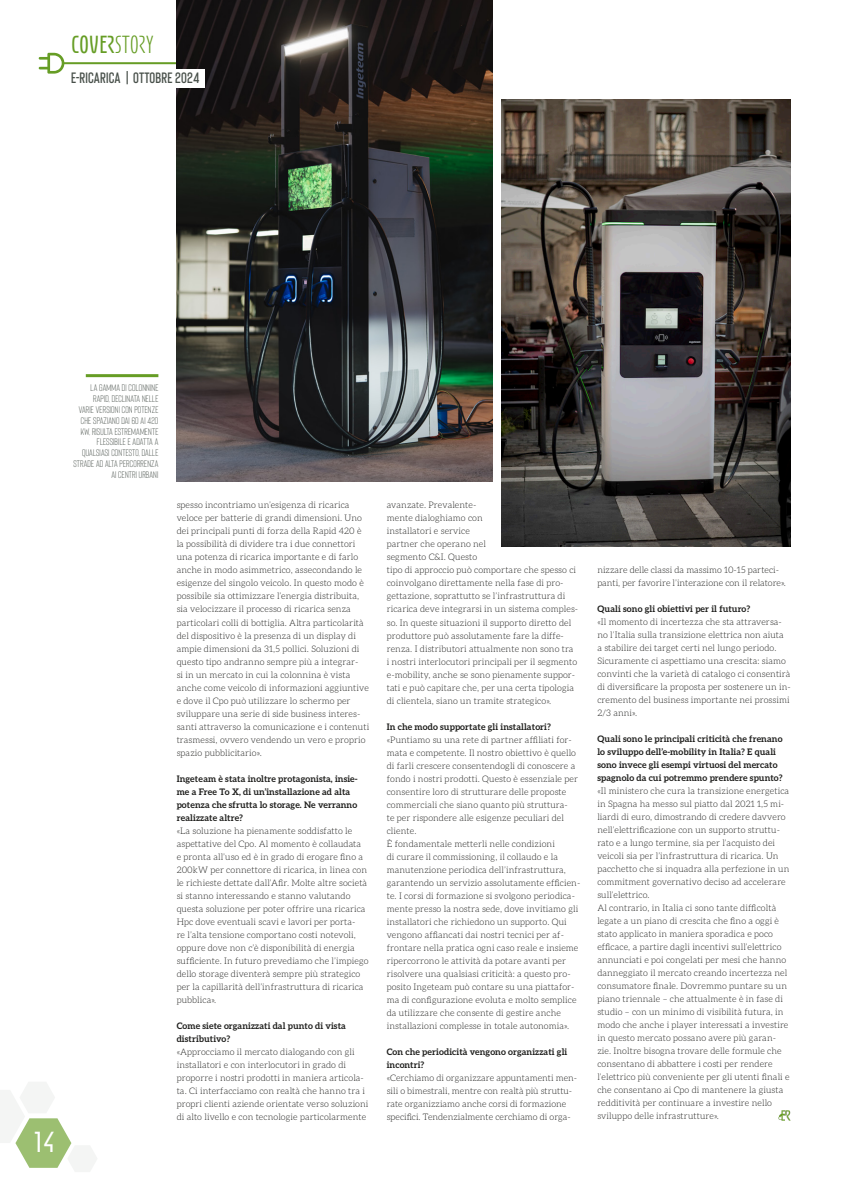
<style>
.page{position:relative;width:842px;height:1191px;background:#fff}
.page>*{position:absolute;margin:0;border:0;box-sizing:border-box;transform-origin:0 0}
.t1{font:28.2px "Eunomia";color:#fff}
.testo{font:24px "Eunomia";color:#669d25}
.testo-2{font:600 15px "Bison";letter-spacing:.01em;color:#48504a}
.testo-3{font:9.5px/10.8px "Bison";letter-spacing:.02em;color:#48504a;text-align:right}
.t2{font:300 9px/13px "Aleo";letter-spacing:.01em;color:#1d1d1b}
.t3{font:700 9px/13px "Aleo";letter-spacing:.01em;color:#1d1d1b}
.s1{font-weight:300}
</style>
<div class="page">
<svg style="left:0;top:1082px;width:97px;height:90px"></svg>
<svg style="left:39px;top:53px;width:25px;height:21px"></svg>
<hr style="left:64px;top:62px;width:181px;height:2px;background:#669d25">
<hr style="left:86px;top:374px;width:72px;height:3px;background:#669d25">
<svg style="left:778px;top:1110px;width:13px;height:10px"></svg>
<img style="left:177px;top:0;width:315px;height:481px">
<img style="left:502px;top:99px;width:289px;height:448px">
<div style="left:120px;top:69px;width:85px;height:19px;background:#fff"></div>
<svg style="left:127px;top:71px;width:1px;height:13px"></svg>
<p class="testo" style="left:71px;top:35px;width:84px">COVER<span class="s1">STORY</span></p>
<p class="testo-2" style="left:71px;top:69px;width:130px">E-RICARICA OTTOBRE 2024</p>
<h1 class="t1" style="left:32px;top:1131px;width:24px">14</h1>
<p class="testo-3" style="left:73px;top:382px;width:86px">LA GAMMA DI COLONNINE<br>RAPID, DECLINATA NELLE<br>VARIE VERSIONI CON POTENZE<br>CHE SPAZIANO DAI 60 AI 420<br>KW, RISULTA ESTREMAMENTE<br>FLESSIBILE E ADATTA A<br>QUALSIASI CONTESTO, DALLE<br>STRADE AD ALTA PERCORRENZA<br>AI CENTRI URBANI</p>
<p class="t2" style="left:177px;top:499px;width:194px">spesso incontriamo un’esigenza di ricarica veloce per batterie di grandi dimensioni. Uno dei principali punti di forza della Rapid 420 è la possibilità di dividere tra i due connettori una potenza di ricarica importante e di farlo anche in modo asimmetrico, assecondando le esigenze del singolo veicolo. In questo modo è possibile sia ottimizzare l’energia distribuita, sia velocizzare il processo di ricarica senza particolari colli di bottiglia. Altra particolarità del dispositivo è la presenza di un display di ampie dimensioni da 31,5 pollici. Soluzioni di questo tipo andranno sempre più a integrar-<br>si in un mercato in cui la colonnina è vista anche come veicolo di informazioni aggiuntive e dove il Cpo può utilizzare lo schermo per sviluppare una serie di side business interes&shy;santi attraverso la comunicazione e i contenuti trasmessi, ovvero vendendo un vero e proprio spazio pubblicitario».</p>
<p class="t3" style="left:177px;top:771px;width:183px">Ingeteam è stata inoltre protagonista, insie&shy;me a Free To X, di un’installazione ad alta potenza che sfrutta lo storage. Ne verranno realizzate altre?</p>
<p class="t2" style="left:177px;top:824px;width:193px">«La soluzione ha pienamente soddisfatto le aspettative del Cpo. Al momento è collaudata<br>e pronta all’uso ed è in grado di erogare fino a 200kW per connettore di ricarica, in linea con le richieste dettate dall’Afir. Molte altre società si stanno interessando e stanno valutando questa soluzione per poter offrire una ricarica Hpc dove eventuali scavi e lavori per porta-<br>re l’alta tensione comportano costi notevoli, oppure dove non c’è disponibilità di energia sufficiente. In futuro prevediamo che l’impiego dello storage diventerà sempre più strategico per la capillarità dell’infrastruttura di ricarica pubblica».</p>
<p class="t3" style="left:177px;top:1018px;width:171px">Come siete organizzati dal punto di vista distributivo?</p>
<p class="t2" style="left:177px;top:1045px;width:193px">«Approcciamo il mercato dialogando con gli installatori e con interlocutori in grado di proporre i nostri prodotti in maniera articola&shy;ta. Ci interfacciamo con realtà che hanno tra i propri clienti aziende orientate verso soluzioni di alto livello e con tecnologie particolarmente</p>
<p class="t2" style="left:387px;top:499px;width:193px">avanzate. Prevalente-<br>mente dialoghiamo con<br>installatori e service<br>partner che operano nel<br>segmento C&amp;I. Questo<br>tipo di approccio può comportare che spesso ci coinvolgano direttamente nella fase di pro&shy;gettazione, soprattutto se l’infrastruttura di ricarica deve integrarsi in un sistema comples&shy;so. In queste situazioni il supporto diretto del produttore può assolutamente fare la diffe&shy;renza. I distributori attualmente non sono tra i nostri interlocutori principali per il segmento e-mobility, anche se sono pienamente suppor&shy;tati e può capitare che, per una certa tipologia di clientela, siano un tramite strategico».</p>
<p class="t3" style="left:387px;top:719px;width:166px">In che modo supportate gli installatori?</p>
<p class="t2" style="left:387px;top:733px;width:193px">«Puntiamo su una rete di partner affiliati for&shy;mata e competente. Il nostro obiettivo è quello di farli crescere consentendogli di conoscere a fondo i nostri prodotti. Questo è essenziale per consentire loro di strutturare delle proposte commerciali che siano quanto più struttura-<br>te per rispondere alle esigenze peculiari del cliente.</p>
<p class="t2" style="left:387px;top:837px;width:195px">È fondamentale metterli nelle condizioni<br>di curare il commissioning, il collaudo e la manutenzione periodica dell’infrastruttura, garantendo un servizio assolutamente efficien&shy;te. I corsi di formazione si svolgono periodica&shy;mente presso la nostra sede, dove invitiamo gli installatori che richiedono un supporto. Qui vengono affiancati dai nostri tecnici per af&shy;frontare nella pratica ogni caso reale e insieme ripercorrono le attività da potare avanti per risolvere una qualsiasi criticità: a questo pro&shy;posito Ingeteam può contare su una piattafor&shy;ma di configurazione evoluta e molto semplice da utilizzare che consente di gestire anche installazioni complesse in totale autonomia».</p>
<p class="t3" style="left:387px;top:1044px;width:182px">Con che periodicità vengono organizzati gli incontri?</p>
<p class="t2" style="left:387px;top:1071px;width:192px">«Cerchiamo di organizzare appuntamenti men&shy;sili o bimestrali, mentre con realtà più struttu&shy;rate organizziamo anche corsi di formazione specifici. Tendenzialmente cerchiamo di orga-</p>
<p class="t2" style="left:597px;top:563px;width:190px">nizzare delle classi da massimo 10-15 parteci&shy;panti, per favorire l’interazione con il relatore».</p>
<p class="t3" style="left:597px;top:602px;width:154px">Quali sono gli obiettivi per il futuro?</p>
<p class="t2" style="left:597px;top:615px;width:195px">«Il momento di incertezza che sta attraversa&shy;no l’Italia sulla transizione elettrica non aiuta<br>a stabilire dei target certi nel lungo periodo.<br>Sicuramente ci aspettiamo una crescita: siamo convinti che la varietà di catalogo ci consentirà di diversificare la proposta per sostenere un in&shy;cremento del business importante nei prossimi 2/3 anni».</p>
<p class="t3" style="left:597px;top:732px;width:187px">Quali sono le principali criticità che frenano lo sviluppo dell’e-mobility in Italia? E quali sono invece gli esempi virtuosi del mercato spagnolo da cui potremmo prendere spunto?</p>
<p class="t2" style="left:597px;top:784px;width:194px">«Il ministero che cura la transizione energetica in Spagna ha messo sul piatto dal 2021 1,5 mi&shy;liardi di euro, dimostrando di credere davvero nell’elettrificazione con un supporto struttu&shy;rato e a lungo termine, sia per l’acquisto dei veicoli sia per l’infrastruttura di ricarica. Un pacchetto che si inquadra alla perfezione in un commitment governativo deciso ad accelerare sull’elettrico.</p>
<p class="t2" style="left:597px;top:901px;width:194px">Al contrario, in Italia ci sono tante difficoltà legate a un piano di crescita che fino a oggi è stato applicato in maniera sporadica e poco efficace, a partire dagli incentivi sull’elettrico annunciati e poi congelati per mesi che hanno danneggiato il mercato creando incertezza nel consumatore finale. Dovremmo puntare su un piano triennale – che attualmente è in fase di studio – con un minimo di visibilità futura, in modo che anche i player interessati a investire in questo mercato possano avere più garan&shy;zie. Inoltre bisogna trovare delle formule che consentano di abbattere i costi per rendere l’elettrico più conveniente per gli utenti finali e che consentano ai Cpo di mantenere la giusta redditività per continuare a investire nello sviluppo delle infrastrutture».</p>
</div>
